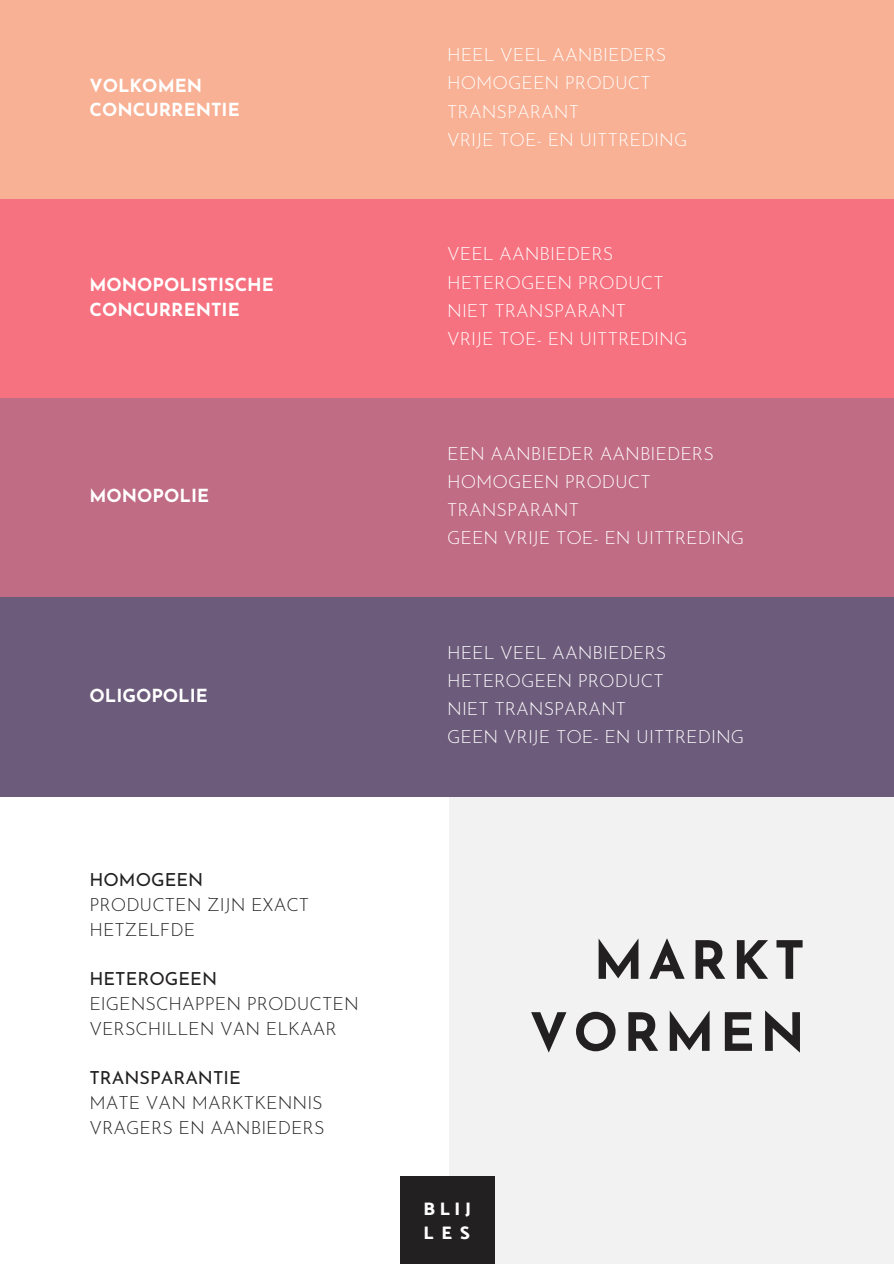
<style>
.page{position:relative;width:894px;height:1264px;background:#fff}
.page>*{position:absolute;margin:0;border:0;box-sizing:border-box;transform-origin:0 0}
.t1{font:700 52.5px/72px "Josefin Sans";letter-spacing:.1em;color:#222021;text-align:right}
.t2{font:300 18px/28.2px "Josefin Sans";color:#fff}
.t3{font:300 18px/24.8px "Josefin Sans";color:#222021}
.t4{font:700 18px/24.8px "Josefin Sans";color:#fff}
.t5{font:18px "Josefin Sans";color:#222021}
.t6{font:800 18px/23.2px "Catamaran";letter-spacing:.265em;color:#fff}
</style>
<div class="page">
<div style="left:447px;top:796px;width:446px;height:467px;background:#f2f2f2"></div>
<div style="left:400px;top:1176px;width:94px;height:87px;background:#222021"></div>
<div style="left:0;top:0;width:893px;height:199px;background:#f8b195"></div>
<div style="left:0;top:199px;width:893px;height:200px;background:#f67280"></div>
<div style="left:0;top:398px;width:893px;height:200px;background:#c06c84"></div>
<div style="left:0;top:597px;width:893px;height:200px;background:#6c5b7b"></div>
<p class="t4" style="left:89px;top:75px;width:152px">VOLKOMEN<br>CONCURRENTIE</p>
<p class="t4" style="left:89px;top:274px;width:186px">MONOPOLISTISCHE<br>CONCURRENTIE</p>
<p class="t4" style="left:89px;top:485px;width:121px">MONOPOLIE</p>
<p class="t4" style="left:89px;top:684px;width:120px">OLIGOPOLIE</p>
<p class="t5" style="left:89px;top:872px;width:115px">HOMOGEEN</p>
<p class="t3" style="left:89px;top:894px;width:221px">PRODUCTEN ZIJN EXACT<br>HETZELFDE</p>
<p class="t5" style="left:89px;top:971px;width:129px">HETEROGEEN</p>
<p class="t3" style="left:89px;top:993px;width:271px">EIGENSCHAPPEN PRODUCTEN<br>VERSCHILLEN VAN ELKAAR</p>
<p class="t5" style="left:89px;top:1070px;width:153px">TRANSPARANTIE</p>
<p class="t3" style="left:89px;top:1092px;width:236px">MATE VAN MARKTKENNIS<br>VRAGERS EN AANBIEDERS</p>
<p class="t2" style="left:447px;top:43px;width:242px">HEEL VEEL AANBIEDERS<br>HOMOGEEN PRODUCT<br>TRANSPARANT<br>VRIJE TOE- EN UITTREDING</p>
<p class="t2" style="left:447px;top:242px;width:242px">VEEL AANBIEDERS<br>HETEROGEEN PRODUCT<br>NIET TRANSPARANT<br>VRIJE TOE- EN UITTREDING</p>
<p class="t2" style="left:447px;top:441px;width:298px">EEN AANBIEDER AANBIEDERS<br>HOMOGEEN PRODUCT<br>TRANSPARANT<br>GEEN VRIJE TOE- EN UITTREDING</p>
<p class="t2" style="left:447px;top:640px;width:298px">HEEL VEEL AANBIEDERS<br>HETEROGEEN PRODUCT<br>NIET TRANSPARANT<br>GEEN VRIJE TOE- EN UITTREDING</p>
<p class="t6" style="left:423px;top:1197px;width:49px">BLIJ<br>LES</p>
<h1 class="t1" style="left:529px;top:929px;width:277px">MARKT<br>VORMEN</h1>
</div>
